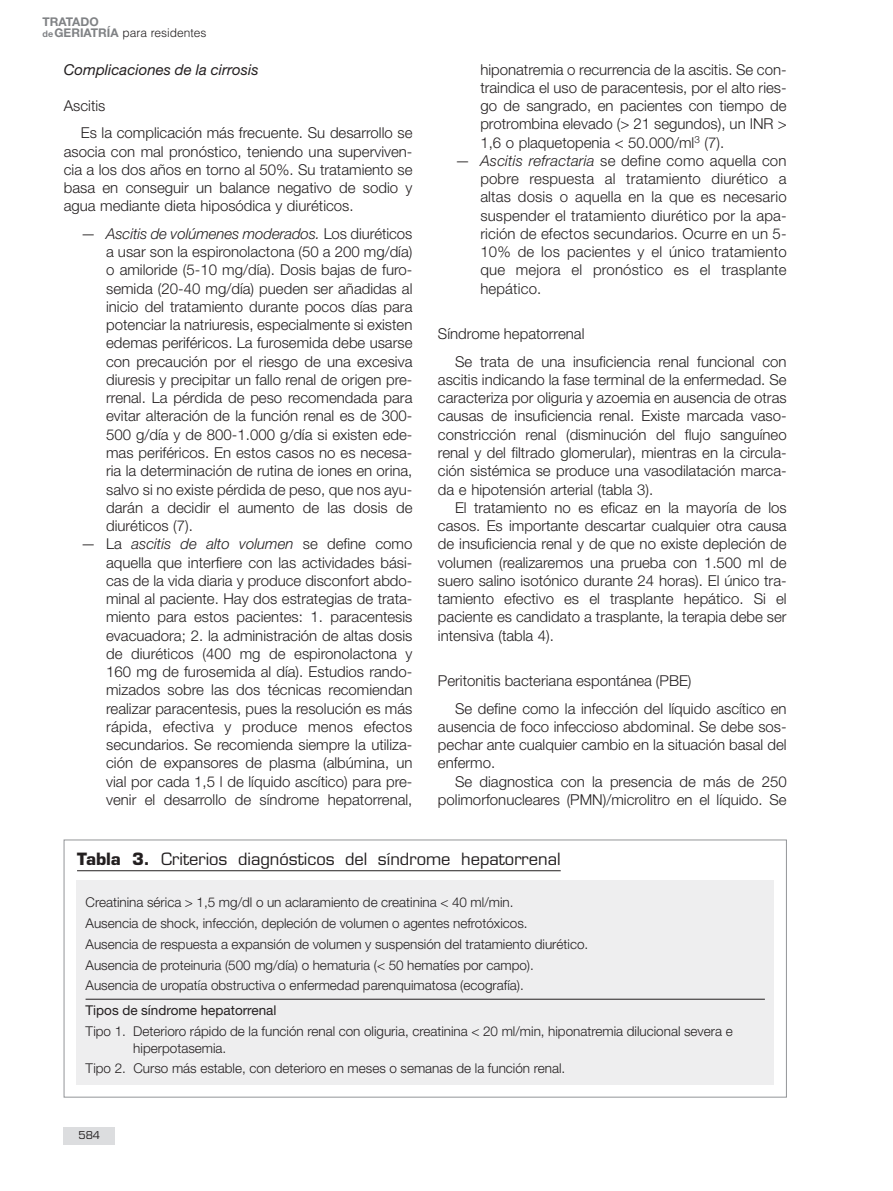
<style>
.page{position:relative;width:893px;height:1191px;background:#fff}
.page>*{position:absolute;margin:0;border:0;box-sizing:border-box;transform-origin:0 0}
.t1{font:16.5px "Eurostile";color:#231f20}
.t2{font:300 15px/18.3px "Helvetica Neue";color:#231f20;text-align:justify}
.t3{font:italic 15px "Helvetica Neue";color:#231f20}
.t4{font:300 13.5px/20.7px "Helvetica Neue";color:#231f20}
.t5{font:13.5px "Helvetica Neue";color:#231f20}
.t6{font:300 12px "Helvetica";color:#231f20}
.t7{font:700 12px "Helvetica Neue";color:#808285}
.t8{font:10.5px "Eurostile";color:#231f20}
.s1{font-family:"Helvetica Neue";font-weight:700;font-size:9px;color:#808285}
.s2{font-family:"Helvetica Neue";font-weight:700;color:#808285}
.s3{font-style:italic}
.s4{font-weight:700}
</style>
<div class="page">
<div style="left:64px;top:1127px;width:51px;height:17px;background:#dcdddf"></div>
<div style="left:77px;top:880px;width:697px;height:204px;background:#eeeeef"></div>
<div style="left:64px;top:839px;width:723px;height:258px;border:1px solid #939598"></div>
<hr style="left:77px;top:870px;width:484px;height:1px;background:#231f20">
<hr style="left:86px;top:999px;width:679px;height:1px;background:#231f20">
<p class="t7" style="left:43px;top:17px;width:58px">TRATADO</p>
<p class="t6" style="left:43px;top:28px;width:165px"><span class="s1">de</span><span class="s2">GERIATRÍA</span> para residentes</p>
<p class="t3" style="left:64px;top:64px;width:196px">Complicaciones de la cirrosis</p>
<p class="t2" style="left:81px;top:93px;width:333px;line-height:27.5px;text-indent:-17px">Ascitis<br>Es la complicación más frecuente. Su desarrollo se</p>
<p class="t2" style="left:64px;top:144px;width:350px">asocia con mal pronóstico, teniendo una superviven&shy;cia a los dos años en torno al 50%. Su tratamiento se basa en conseguir un balance negativo de sodio y agua mediante dieta hiposódica y diuréticos.</p>
<p class="t2" style="left:106px;top:226px;width:308px;text-indent:-25px">— <span class="s3">Ascitis de volúmenes moderados.</span> Los diuréticos a usar son la espironolactona (50 a 200 mg/día) o amiloride (5-10 mg/día). Dosis bajas de furo&shy;semida (20-40 mg/día) pueden ser añadidas al inicio del tratamiento durante pocos días para potenciar la natriuresis, especialmente si existen edemas periféricos. La furosemida debe usarse con precaución por el riesgo de una excesiva diuresis y precipitar un fallo renal de origen pre&shy;rrenal. La pérdida de peso recomendada para evitar alteración de la función renal es de 300- 500 g/día y de 800-1.000 g/día si existen ede&shy;mas periféricos. En estos casos no es necesa&shy;ria la determinación de rutina de iones en orina, salvo si no existe pérdida de peso, que nos ayu&shy;darán a decidir el aumento de las dosis de diuréticos (7).</p>
<p class="t2" style="left:106px;top:536px;width:308px;text-indent:-25px">— La <span class="s3">ascitis de alto volumen</span> se define como aquella que interfiere con las actividades bási&shy;cas de la vida diaria y produce disconfort abdo&shy;minal al paciente. Hay dos estrategias de trata&shy;miento para estos pacientes: 1. paracentesis evacuadora; 2. la administración de altas dosis de diuréticos (400 mg de espironolactona y 160 mg de furosemida al día). Estudios rando&shy;mizados sobre las dos técnicas recomiendan realizar paracentesis, pues la resolución es más rápida, efectiva y produce menos efectos secundarios. Se recomienda siempre la utiliza&shy;ción de expansores de plasma (albúmina, un vial por cada 1,5 l de líquido ascítico) para pre&shy;venir el desarrollo de síndrome hepatorrenal,</p>
<p class="t2" style="left:480px;top:61px;width:308px">hiponatremia o recurrencia de la ascitis. Se con&shy;traindica el uso de paracentesis, por el alto ries&shy;go de sangrado, en pacientes con tiempo de protrombina elevado (&gt; 21 segundos), un INR &gt; 1,6 o plaquetopenia &lt; 50.000/ml<sup>3</sup> (7).</p>
<p class="t2" style="left:480px;top:153px;width:308px;text-indent:-25px">— <span class="s3">Ascitis refractaria</span> se define como aquella con pobre respuesta al tratamiento diurético a altas dosis o aquella en la que es necesario suspender el tratamiento diurético por la apa&shy;rición de efectos secundarios. Ocurre en un 5- 10% de los pacientes y el único tratamiento que mejora el pronóstico es el trasplante hepático.</p>
<p class="t2" style="left:455px;top:322px;width:333px;line-height:27.5px;text-indent:-17px">Síndrome hepatorrenal<br>Se trata de una insuficiencia renal funcional con</p>
<p class="t2" style="left:438px;top:372px;width:350px">ascitis indicando la fase terminal de la enfermedad. Se caracteriza por oliguria y azoemia en ausencia de otras causas de insuficiencia renal. Existe marcada vaso&shy;constricción renal (disminución del flujo sanguíneo renal y del filtrado glomerular), mientras en la circula&shy;ción sistémica se produce una vasodilatación marca&shy;da e hipotensión arterial (tabla 3).</p>
<p class="t2" style="left:438px;top:500px;width:350px;text-indent:17px">El tratamiento no es eficaz en la mayoría de los casos. Es importante descartar cualquier otra causa de insuficiencia renal y de que no existe depleción de volumen (realizaremos una prueba con 1.500 ml de suero salino isotónico durante 24 horas). El único tra&shy;tamiento efectivo es el trasplante hepático. Si el paciente es candidato a trasplante, la terapia debe ser intensiva (tabla 4).</p>
<p class="t2" style="left:455px;top:668px;width:333px;line-height:27.5px;text-indent:-17px">Peritonitis bacteriana espontánea (PBE)<br>Se define como la infección del líquido ascítico en</p>
<p class="t2" style="left:438px;top:719px;width:350px">ausencia de foco infeccioso abdominal. Se debe sos&shy;pechar ante cualquier cambio en la situación basal del enfermo.</p>
<p class="t2" style="left:438px;top:773px;width:350px;text-align:right">Se diagnostica con la presencia de más de 250 polimorfonucleares (PMN)/microlitro en el líquido. Se</p>
<p class="t1" style="left:77px;top:853px;width:485px"><span class="s4">Tabla 3.</span> Criterios diagnósticos del síndrome hepatorrenal</p>
<p class="t4" style="left:86px;top:893px;width:504px">Creatinina sérica &gt; 1,5 mg/dl o un aclaramiento de creatinina &lt; 40 ml/min.<br>Ausencia de shock, infección, depleción de volumen o agentes nefrotóxicos.<br>Ausencia de respuesta a expansión de volumen y suspensión del tratamiento diurético.<br>Ausencia de proteinuria (500 mg/día) o hematuria (&lt; 50 hematíes por campo).<br>Ausencia de uropatía obstructiva o enfermedad parenquimatosa (ecografía).</p>
<p class="t5" style="left:86px;top:1005px;width:192px">Tipos de síndrome hepatorrenal</p>
<p class="t4" style="left:133px;top:1024px;width:601px;line-height:16.5px;text-indent:-48px">Tipo 1. Deterioro rápido de la función renal con oliguria, creatinina &lt; 20 ml/min, hiponatremia dilucional severa e hiperpotasemia.</p>
<p class="t4" style="left:86px;top:1059px;width:481px">Tipo 2. Curso más estable, con deterioro en meses o semanas de la función renal.</p>
<p class="t8" style="left:78px;top:1130px;width:23px">584</p>
</div>
